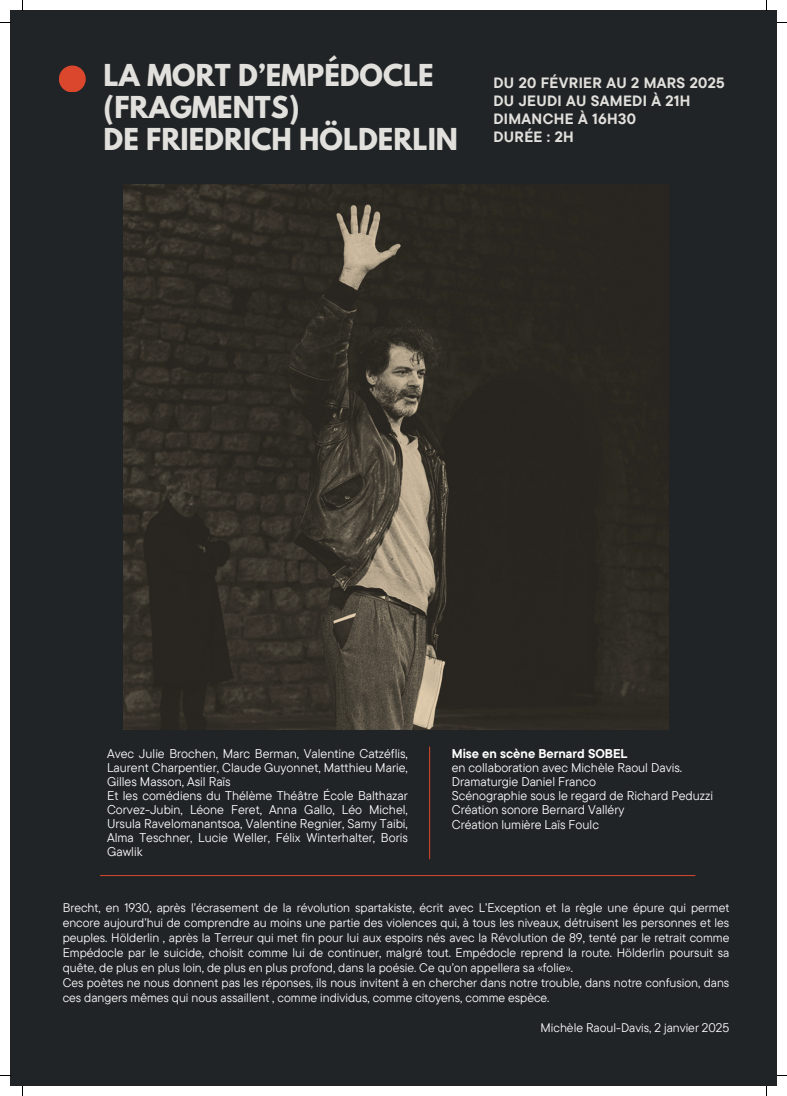
<style>
.page{position:relative;width:787px;height:1096px;background:#fff}
.page>*{position:absolute;margin:0;border:0;box-sizing:border-box;transform-origin:0 0}
.t1{font:700 26.75px/31.9px "League Spartan";color:#e2e0dc}
.t2{font:700 14.88px/17.9px "TT Commons Pro";letter-spacing:.025em;color:#e2e0dc}
.t3{font:12.62px/14px "TT Commons Pro";color:#fff}
.t4{font:700 12.62px "TT Commons Pro";color:#fff}
.t5{font:12.5px/15px "TT Commons Pro";color:#fff}
</style>
<div class="page">
<div style="left:10px;top:10px;width:767px;height:1076px;background:#212426"></div>
<hr style="left:100px;top:875px;width:595px;height:1px;background:#db472d">
<div style="left:59px;top:65px;width:27px;height:27px;background:#db472d;border-radius:50%"></div>
<hr style="left:429px;top:746px;width:1px;height:113px;background:#db472d">
<img style="left:123px;top:185px;width:545px;height:544px">
<h1 class="t1" style="left:104px;top:59px;width:356px">LA MORT D’EMPÉDOCLE (FRAGMENTS)<br>DE FRIEDRICH HÖLDERLIN</h1>
<p class="t2" style="left:493px;top:74px;width:233px">DU 20 FÉVRIER AU 2 MARS 2025<br>DU JEUDI AU SAMEDI À 21H<br>DIMANCHE À 16H30<br>DURÉE : 2H</p>
<p class="t3" style="left:107px;top:746px;width:302px">Avec Julie Brochen, Marc Berman, Valentine Catzéflis, Laurent Charpentier, Claude Guyonnet, Matthieu Marie, Gilles Masson, Asil Raïs<br>Et les comédiens du Thélème Théâtre École Balthazar Corvez-Jubin, Léone Feret, Anna Gallo, Léo Michel, Ursula Ravelomanantsoa, Valentine Regnier, Samy Taibi, Alma Teschner, Lucie Weller, Félix Winterhalter, Boris Gawlik</p>
<p class="t4" style="left:452px;top:744px;width:177px">Mise en scène Bernard SOBEL</p>
<p class="t3" style="left:452px;top:760px;width:263px">en collaboration avec Michèle Raoul Davis.<br>Dramaturgie Daniel Franco<br>Scénographie sous le regard de Richard Peduzzi Création sonore Bernard Valléry<br>Création lumière Laïs Foulc</p>
<p class="t5" style="left:63px;top:900px;width:668px">Brecht, en 1930, après l’écrasement de la révolution spartakiste, écrit avec L’Exception et la règle une épure qui permet encore aujourd’hui de comprendre au moins une partie des violences qui, à tous les niveaux, détruisent les personnes et les peuples. Hölderlin , après la Terreur qui met fin pour lui aux espoirs nés avec la Révolution de 89, tenté par le retrait comme Empédocle par le suicide, choisit comme lui de continuer, malgré tout. Empédocle reprend la route. Hölderlin poursuit sa quête, de plus en plus loin, de plus en plus profond, dans la poésie. Ce qu’on appellera sa «folie».<br>Ces poètes ne nous donnent pas les réponses, ils nous invitent à en chercher dans notre trouble, dans notre confusion, dans ces dangers mêmes qui nous assaillent , comme individus, comme citoyens, comme espèce.</p>
<p class="t5" style="left:540px;top:1020px;width:190px">Michèle Raoul-Davis, 2 janvier 2025</p>
</div>
